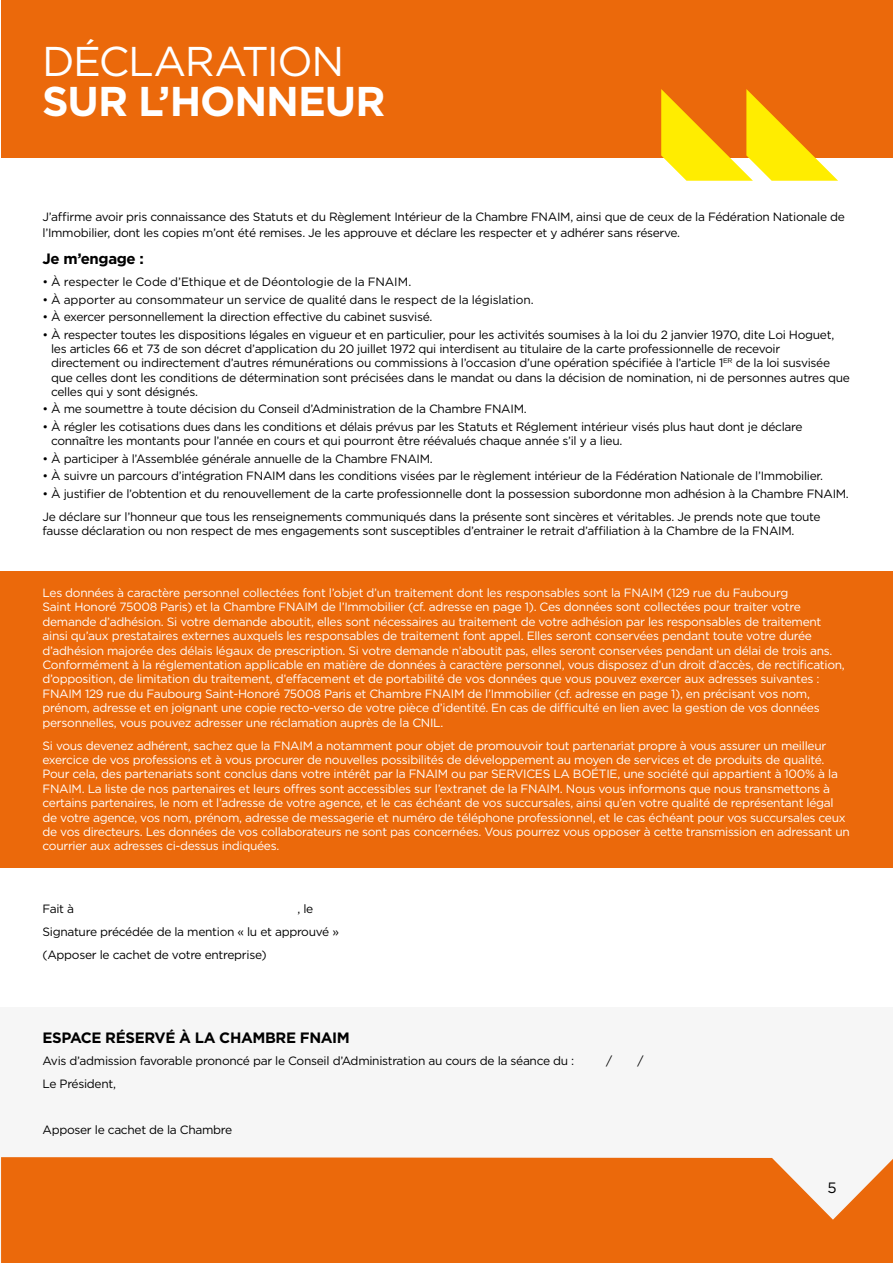
<style>
.page{position:relative;width:893px;height:1263px;background:#fff}
.page>*{position:absolute;margin:0;border:0;box-sizing:border-box;transform-origin:0 0}
.t1{font:700 41.55px "Gotham";letter-spacing:-.025em;color:#fff}
.t2{font:41.55px "Gotham";letter-spacing:-.035em;color:#fff}
.t3{font:700 15px "Gotham";letter-spacing:-.025em;color:#000}
.t4{font:15px "Gotham";color:#000}
.t5{font:12px/14.4px "Gotham";letter-spacing:-.025em;color:#fff}
.t6{font:12px/14.2px "Gotham";letter-spacing:-.025em;color:#000}
</style>
<div class="page">
<div style="left:1px;top:0;width:892px;height:157px;background:#eb690b"></div>
<div style="left:0;top:1007px;width:893px;height:256px;background:#f6f6f6"></div>
<div style="left:0;top:572px;width:893px;height:296px;background:#eb690b"></div>
<div style="left:1px;top:1157px;width:892px;height:106px;background:#eb690b"></div>
<svg style="left:661px;top:89px;width:177px;height:92px"></svg>
<h1 class="t2" style="left:42px;top:34px;width:304px">DÉCLARATION</h1>
<h1 class="t1" style="left:42px;top:74px;width:345px">SUR L’HONNEUR</h1>
<p class="t6" style="left:43px;top:208px;width:804px;line-height:16.2px">J’affirme avoir pris connaissance des Statuts et du Règlement Intérieur de la Chambre FNAIM, ainsi que de ceux de la Fédération Nationale de l’Immobilier, dont les copies m’ont été remises. Je les approuve et déclare les respecter et y adhérer sans réserve.</p>
<p class="t3" style="left:43px;top:248px;width:103px">Je m’engage :</p>
<p class="t6" style="left:43px;top:275px;width:370px">• À respecter le Code d’Ethique et de Déontologie de la FNAIM.</p>
<p class="t6" style="left:43px;top:292px;width:493px">• À apporter au consommateur un service de qualité dans le respect de la législation.</p>
<p class="t6" style="left:43px;top:310px;width:391px">• À exercer personnellement la direction effective du cabinet susvisé.</p>
<p class="t6" style="left:51px;top:327px;width:800px;text-indent:-9px">• À respecter toutes les dispositions légales en vigueur et en particulier, pour les activités soumises à la loi du 2 janvier 1970, dite Loi Hoguet, les articles 66 et 73 de son décret d’application du 20 juillet 1972 qui interdisent au titulaire de la carte professionnelle de recevoir directement ou indirectement d’autres rémunérations ou commissions à l’occasion d’une opération spécifiée à l’article 1<sup>ER</sup> de la loi susvisée que celles dont les conditions de détermination sont précisées dans le mandat ou dans la décision de nomination, ni de personnes autres que celles qui y sont désignés.</p>
<p class="t6" style="left:43px;top:402px;width:486px">• À me soumettre à toute décision du Conseil d’Administration de la Chambre FNAIM.</p>
<p class="t6" style="left:51px;top:419px;width:753px;text-indent:-9px">• À régler les cotisations dues dans les conditions et délais prévus par les Statuts et Réglement intérieur visés plus haut dont je déclare connaître les montants pour l’année en cours et qui pourront être réévalués chaque année s’il y a lieu.</p>
<p class="t6" style="left:43px;top:451px;width:392px">• À participer à l’Assemblée générale annuelle de la Chambre FNAIM.</p>
<p class="t6" style="left:43px;top:469px;width:782px">• À suivre un parcours d’intégration FNAIM dans les conditions visées par le règlement intérieur de la Fédération Nationale de l’Immobilier.</p>
<p class="t6" style="left:43px;top:482px;width:808px;line-height:23px">• À justifier de l’obtention et du renouvellement de la carte professionnelle dont la possession subordonne mon adhésion à la Chambre FNAIM.<br>Je déclare sur l’honneur que tous les renseignements communiqués dans la présente sont sincères et véritables. Je prends note que toute</p>
<p class="t6" style="left:43px;top:524px;width:753px">fausse déclaration ou non respect de mes engagements sont susceptibles d’entrainer le retrait d’affiliation à la Chambre de la FNAIM.</p>
<p class="t5" style="left:43px;top:585px;width:804px">Les données à caractère personnel collectées font l’objet d’un traitement dont les responsables sont la FNAIM (129 rue du Faubourg<br>Saint Honoré 75008 Paris) et la Chambre FNAIM de l’Immobilier (cf. adresse en page 1). Ces données sont collectées pour traiter votre demande d’adhésion. Si votre demande aboutit, elles sont nécessaires au traitement de votre adhésion par les responsables de traitement ainsi qu’aux prestataires externes auxquels les responsables de traitement font appel. Elles seront conservées pendant toute votre durée d’adhésion majorée des délais légaux de prescription. Si votre demande n’aboutit pas, elles seront conservées pendant un délai de trois ans.<br>Conformément à la réglementation applicable en matière de données à caractère personnel, vous disposez d’un droit d’accès, de rectification, d’opposition, de limitation du traitement, d’effacement et de portabilité de vos données que vous pouvez exercer aux adresses suivantes :<br>FNAIM 129 rue du Faubourg Saint-Honoré 75008 Paris et Chambre FNAIM de l’Immobilier (cf. adresse en page 1), en précisant vos nom, prénom, adresse et en joignant une copie recto-verso de votre pièce d’identité. En cas de difficulté en lien avec la gestion de vos données personnelles, vous pouvez adresser une réclamation auprès de la CNIL.</p>
<p class="t5" style="left:43px;top:738px;width:809px">Si vous devenez adhérent, sachez que la FNAIM a notamment pour objet de promouvoir tout partenariat propre à vous assurer un meilleur exercice de vos professions et à vous procurer de nouvelles possibilités de développement au moyen de services et de produits de qualité.<br>Pour cela, des partenariats sont conclus dans votre intérêt par la FNAIM ou par SERVICES LA BOÉTIE, une société qui appartient à 100% à la FNAIM. La liste de nos partenaires et leurs offres sont accessibles sur l’extranet de la FNAIM. Nous vous informons que nous transmettons à certains partenaires, le nom et l’adresse de votre agence, et le cas échéant de vos succursales, ainsi qu’en votre qualité de représentant légal de votre agence, vos nom, prénom, adresse de messagerie et numéro de téléphone professionnel, et le cas échéant pour vos succursales ceux de vos directeurs. Les données de vos collaborateurs ne sont pas concernées. Vous pourrez vous opposer à cette transmission en adressant un courrier aux adresses ci-dessus indiquées.</p>
<p class="t6" style="left:43px;top:920px;width:298px;line-height:23px">Signature précédée de la mention « lu et approuvé » (Apposer le cachet de votre entreprise)</p>
<p class="t3" style="left:43px;top:1027px;width:309px">ESPACE RÉSERVÉ À LA CHAMBRE FNAIM</p>
<p class="t6" style="left:43px;top:1054px;width:533px">Avis d’admission favorable prononcé par le Conseil d’Administration au cours de la séance du :</p>
<p class="t6" style="left:606px;top:1054px;width:8px">/</p>
<p class="t6" style="left:637px;top:1054px;width:8px">/</p>
<p class="t6" style="left:43px;top:1077px;width:75px">Le Président,</p>
<p class="t6" style="left:43px;top:1122px;width:191px">Apposer le cachet de la Chambre</p>
<p class="t4" style="left:827px;top:1178px;width:11px">5</p>
</div>
